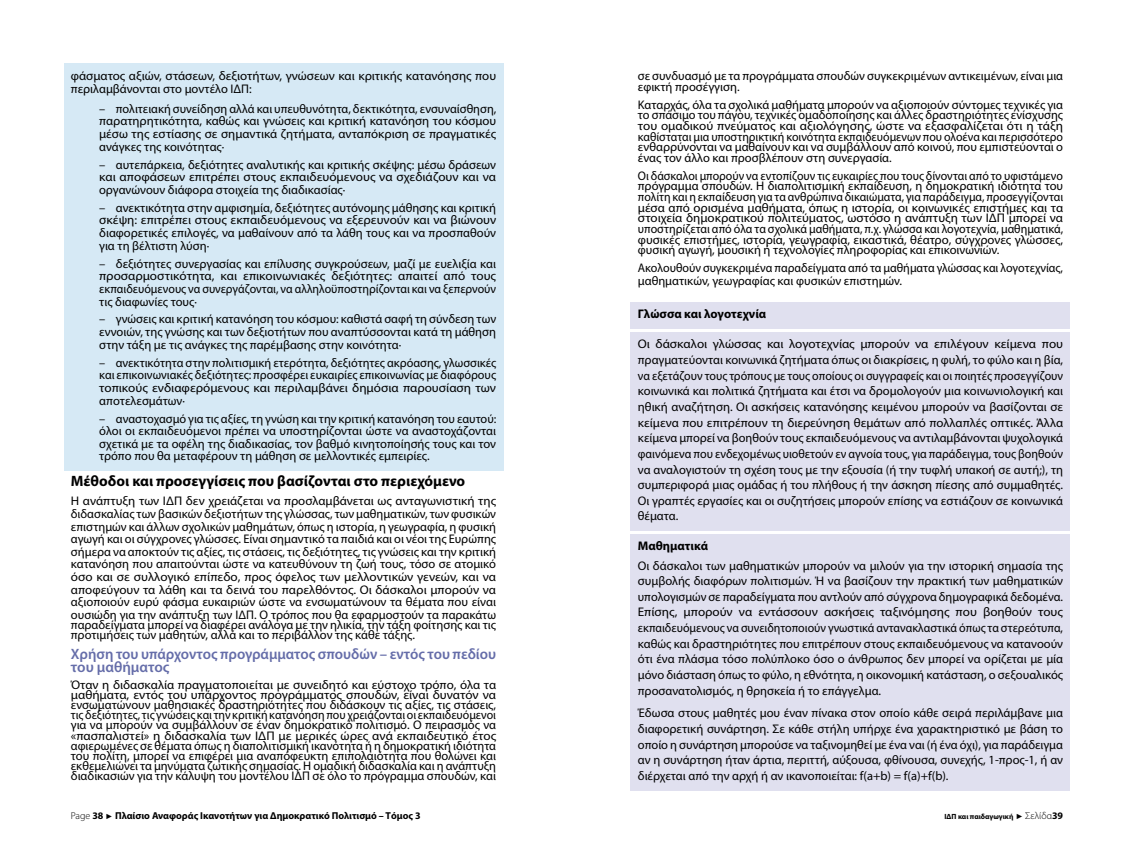
<style>
.page{position:relative;width:1134px;height:851px;background:#fff}
.page>*{position:absolute;margin:0;border:0;box-sizing:border-box;transform-origin:0 0}
.t1{font:600 15px/12.6px "Myriad Pro";color:#656da9}
.t2{font:700 15px "Myriad Pro";color:#000}
.t3{font:12.5px/12.6px "Myriad Pro";color:#000;text-align:justify}
.t4{font:12.5px/15.6px "Myriad Pro";color:#000;text-align:justify;scale:1.05 1}
.t5{font:12.5px/10.6px "Myriad Pro";color:#000;text-align:justify;scale:.95 1}
.t6{font:12.5px/13.1px "Myriad Pro";color:#000;scale:.96 1}
.t7{font:700 12.5px "Myriad Pro";color:#000}
.t8{font:700 10px "Myriad Pro";color:#000}
.t9{font:700 7.5px "Myriad Pro";color:#000}
.s1{font-weight:300}
.s2{font-family:"Arial";font-weight:400;font-size:7.5px}
.s3{font-family:"Arial";font-weight:400}
.s4{font-weight:300;font-size:10px}
.s5{font-size:10px}
</style>
<div class="page">
<div style="left:64px;top:64px;width:439px;height:39px;background:#d6e9f5"></div>
<div style="left:64px;top:96px;width:439px;height:65px;background:#d6e9f5"></div>
<div style="left:64px;top:152px;width:439px;height:52px;background:#d6e9f5"></div>
<div style="left:64px;top:195px;width:439px;height:65px;background:#d6e9f5"></div>
<div style="left:64px;top:251px;width:439px;height:65px;background:#d6e9f5"></div>
<div style="left:64px;top:307px;width:439px;height:52px;background:#d6e9f5"></div>
<div style="left:64px;top:350px;width:439px;height:65px;background:#d6e9f5"></div>
<div style="left:64px;top:406px;width:439px;height:64px;background:#d6e9f5"></div>
<div style="left:631px;top:302px;width:439px;height:26px;background:#e0e0ef"></div>
<div style="left:631px;top:332px;width:439px;height:198px;background:#e0e0ef"></div>
<div style="left:631px;top:533px;width:439px;height:27px;background:#e0e0ef"></div>
<div style="left:631px;top:553px;width:439px;height:151px;background:#e0e0ef"></div>
<div style="left:631px;top:701px;width:439px;height:89px;background:#e0e0ef"></div>
<p class="t3" style="left:71px;top:70px;width:427px">φάσματος αξιών, στάσεων, δεξιοτήτων, γνώσεων και κριτικής κατανόησης που περιλαμβάνονται στο μοντέλο ΙΔΠ:</p>
<p class="t3" style="left:99px;top:102px;width:399px">– πολιτειακή συνείδηση αλλά και υπευθυνότητα, δεκτικότητα, ενσυναίσθηση, παρατηρητικότητα, καθώς και γνώσεις και κριτική κατανόηση του κόσμου μέσω της εστίασης σε σημαντικά ζητήματα, ανταπόκριση σε πραγματικές ανάγκες της κοινότητας·</p>
<p class="t3" style="left:99px;top:158px;width:398px">– αυτεπάρκεια, δεξιότητες αναλυτικής και κριτικής σκέψης: μέσω δράσεων και αποφάσεων επιτρέπει στους εκπαιδευόμενους να σχεδιάζουν και να οργανώνουν διάφορα στοιχεία της διαδικασίας·</p>
<p class="t3" style="left:99px;top:201px;width:398px">– ανεκτικότητα στην αμφισημία, δεξιότητες αυτόνομης μάθησης και κριτική σκέψη: επιτρέπει στους εκπαιδευόμενους να εξερευνούν και να βιώνουν διαφορετικές επιλογές, να μαθαίνουν από τα λάθη τους και να προσπαθούν για τη βέλτιστη λύση·</p>
<p class="t3" style="left:99px;top:257px;width:398px">– δεξιότητες συνεργασίας και επίλυσης συγκρούσεων, μαζί με ευελιξία και προσαρμοστικότητα, και επικοινωνιακές δεξιότητες: απαιτεί από τους εκπαιδευόμενους να συνεργάζονται, να αλληλοϋποστηρίζονται και να ξεπερνούν τις διαφωνίες τους·</p>
<p class="t3" style="left:99px;top:313px;width:398px">– γνώσεις και κριτική κατανόηση του κόσμου: καθιστά σαφή τη σύνδεση των εννοιών, της γνώσης και των δεξιοτήτων που αναπτύσσονται κατά τη μάθηση στην τάξη με τις ανάγκες της παρέμβασης στην κοινότητα·</p>
<p class="t3" style="left:99px;top:356px;width:399px">– ανεκτικότητα στην πολιτισμική ετερότητα, δεξιότητες ακρόασης, γλωσσικές και επικοινωνιακές δεξιότητες: προσφέρει ευκαιρίες επικοινωνίας με διαφόρους τοπικούς ενδιαφερόμενους και περιλαμβάνει δημόσια παρουσίαση των αποτελεσμάτων·</p>
<p class="t3" style="left:99px;top:412px;width:399px">– αναστοχασμό για τις αξίες, τη γνώση και την κριτική κατανόηση του εαυτού: όλοι οι εκπαιδευόμενοι πρέπει να υποστηρίζονται ώστε να αναστοχάζονται σχετικά με τα οφέλη της διαδικασίας, τον βαθμό κινητοποίησής τους και τον τρόπο που θα μεταφέρουν τη μάθηση σε μελλοντικές εμπειρίες.</p>
<p class="t2" style="left:71px;top:470px;width:396px">Μέθοδοι και προσεγγίσεις που βασίζονται στο περιεχόμενο</p>
<p class="t3" style="left:71px;top:494px;width:427px">Η ανάπτυξη των ΙΔΠ δεν χρειάζεται να προσλαμβάνεται ως ανταγωνιστική της διδασκαλίας των βασικών δεξιοτήτων της γλώσσας, των μαθηματικών, των φυσικών επιστημών και άλλων σχολικών μαθημάτων, όπως η ιστορία, η γεωγραφία, η φυσική αγωγή και οι σύγχρονες γλώσσες. Είναι σημαντικό τα παιδιά και οι νέοι της Ευρώπης σήμερα να αποκτούν τις αξίες, τις στάσεις, τις δεξιότητες, τις γνώσεις και την κριτική κατανόηση που απαιτούνται ώστε να κατευθύνουν τη ζωή τους, τόσο σε ατομικό όσο και σε συλλογικό επίπεδο, προς όφελος των μελλοντικών γενεών, και να αποφεύγουν τα λάθη και τα δεινά του παρελθόντος. Οι δάσκαλοι μπορούν να αξιοποιούν ευρύ φάσμα ευκαιριών ώστε να ενσωματώνουν τα θέματα που είναι ουσιώδη για την ανάπτυξη των ΙΔΠ. Ο τρόπος που θα εφαρμοστούν τα παρακάτω</p>
<p class="t3" style="left:71px;top:619px;width:427px;line-height:10.1px">παραδείγματα μπορεί να διαφέρει ανάλογα με την ηλικία, την τάξη φοίτησης και τις προτιμήσεις των μαθητών, αλλά και το περιβάλλον της κάθε τάξης.</p>
<p class="t1" style="left:71px;top:647px;width:427px">Χρήση του υπάρχοντος προγράμματος σπουδών – εντός του πεδίου του μαθήματος</p>
<p class="t3" style="left:71px;top:679px;width:427px;line-height:10.1px">Όταν η διδασκαλία πραγματοποιείται με συνειδητό και εύστοχο τρόπο, όλα τα μαθήματα, εντός του υπάρχοντος προγράμματος σπουδών, είναι δυνατόν να ενσωματώνουν μαθησιακές δραστηριότητες που διδάσκουν τις αξίες, τις στάσεις, τις δεξιότητες, τις γνώσεις και την κριτική κατανόηση που χρειάζονται οι εκπαιδευόμενοι για να μπορούν να συμβάλλουν σε έναν δημοκρατικό πολιτισμό. Ο πειρασμός να «πασπαλιστεί» η διδασκαλία των ΙΔΠ με μερικές ώρες ανά εκπαιδευτικό έτος αφιερωμένες σε θέματα όπως η διαπολιτισμική ικανότητα ή η δημοκρατική ιδιότητα του πολίτη, μπορεί να επιφέρει μια αναπόφευκτη επιπολαιότητα που θολώνει και εκθεμελιώνει τα μηνύματα ζωτικής σημασίας. Η ομαδική διδασκαλία και η ανάπτυξη διαδικασιών για την κάλυψη του μοντέλου ΙΔΠ σε όλο το πρόγραμμα σπουδών, και</p>
<p class="t3" style="left:638px;top:71px;width:427px;line-height:10.6px">σε συνδυασμό με τα προγράμματα σπουδών συγκεκριμένων αντικειμένων, είναι μια εφικτή προσέγγιση.</p>
<p class="t3" style="left:638px;top:99px;width:427px;line-height:10.6px">Καταρχάς, όλα τα σχολικά μαθήματα μπορούν να αξιοποιούν σύντομες τεχνικές για το σπάσιμο του πάγου, τεχνικές ομαδοποίησης και άλλες δραστηριότητες ενίσχυσης του ομαδικού πνεύματος και αξιολόγησης, ώστε να εξασφαλίζεται ότι η τάξη καθίσταται μια υποστηρικτική κοινότητα εκπαιδευόμενων που ολοένα και περισσότερο ενθαρρύνονται να μαθαίνουν και να συμβάλλουν από κοινού, που εμπιστεύονται ο ένας τον άλλο και προσβλέπουν στη συνεργασία.</p>
<p class="t5" style="left:638px;top:170px;width:449px">Οι δάσκαλοι μπορούν να εντοπίζουν τις ευκαιρίες που τους δίνονται από το υφιστάμενο πρόγραμμα σπουδών. Η διαπολιτισμική εκπαίδευση, η δημοκρατική ιδιότητα του πολίτη και η εκπαίδευση για τα ανθρώπινα δικαιώματα, για παράδειγμα, προσεγγίζονται μέσα από ορισμένα μαθήματα, όπως η ιστορία, οι κοινωνικές επιστήμες και τα στοιχεία δημοκρατικού πολιτεύματος, ωστόσο η ανάπτυξη των ΙΔΠ μπορεί να υποστηρίζεται από όλα τα σχολικά μαθήματα, π.χ. γλώσσα και λογοτεχνία, μαθηματικά, φυσικές επιστήμες, ιστορία, γεωγραφία, εικαστικά, θέατρο, σύγχρονες γλώσσες, φυσική αγωγή, μουσική ή τεχνολογίες πληροφορίας και επικοινωνιών.</p>
<p class="t6" style="left:638px;top:261px;width:444px">Ακολουθούν συγκεκριμένα παραδείγματα από τα μαθήματα γλώσσας και λογοτεχνίας, μαθηματικών, γεωγραφίας και φυσικών επιστημών.</p>
<p class="t7" style="left:638px;top:306px;width:130px">Γλώσσα και λογοτεχνία</p>
<p class="t4" style="left:638px;top:336px;width:407px">Οι δάσκαλοι γλώσσας και λογοτεχνίας μπορούν να επιλέγουν κείμενα που πραγματεύονται κοινωνικά ζητήματα όπως οι διακρίσεις, η φυλή, το φύλο και η βία, να εξετάζουν τους τρόπους με τους οποίους οι συγγραφείς και οι ποιητές προσεγγίζουν κοινωνικά και πολιτικά ζητήματα και έτσι να δρομολογούν μια κοινωνιολογική και ηθική αναζήτηση. Οι ασκήσεις κατανόησης κειμένου μπορούν να βασίζονται σε κείμενα που επιτρέπουν τη διερεύνηση θεμάτων από πολλαπλές οπτικές. Άλλα κείμενα μπορεί να βοηθούν τους εκπαιδευόμενους να αντιλαμβάνονται ψυχολογικά φαινόμενα που ενδεχομένως υιοθετούν εν αγνοία τους, για παράδειγμα, τους βοηθούν να αναλογιστούν τη σχέση τους με την εξουσία (ή την τυφλή υπακοή σε αυτή;), τη συμπεριφορά μιας ομάδας ή του πλήθους ή την άσκηση πίεσης από συμμαθητές.<br>Οι γραπτές εργασίες και οι συζητήσεις μπορούν επίσης να εστιάζουν σε κοινωνικά θέματα.</p>
<p class="t7" style="left:638px;top:538px;width:72px">Μαθηματικά</p>
<p class="t3" style="left:638px;top:557px;width:427px;line-height:15.6px">Οι δάσκαλοι των μαθηματικών μπορούν να μιλούν για την ιστορική σημασία της συμβολής διαφόρων πολιτισμών. Ή να βασίζουν την πρακτική των μαθηματικών υπολογισμών σε παραδείγματα που αντλούν από σύγχρονα δημογραφικά δεδομένα.<br>Επίσης, μπορούν να εντάσσουν ασκήσεις ταξινόμησης που βοηθούν τους εκπαιδευόμενους να συνειδητοποιούν γνωστικά αντανακλαστικά όπως τα στερεότυπα, καθώς και δραστηριότητες που επιτρέπουν στους εκπαιδευόμενους να κατανοούν ότι ένα πλάσμα τόσο πολύπλοκο όσο ο άνθρωπος δεν μπορεί να ορίζεται με μία μόνο διάσταση όπως το φύλο, η εθνότητα, η οικονομική κατάσταση, ο σεξουαλικός προσανατολισμός, η θρησκεία ή το επάγγελμα.</p>
<p class="t3" style="left:638px;top:705px;width:427px;line-height:15.6px">Έδωσα στους μαθητές μου έναν πίνακα στον οποίο κάθε σειρά περιλάμβανε μια διαφορετική συνάρτηση. Σε κάθε στήλη υπήρχε ένα χαρακτηριστικό με βάση το οποίο η συνάρτηση μπορούσε να ταξινομηθεί με ένα ναι (ή ένα όχι), για παράδειγμα αν η συνάρτηση ήταν άρτια, περιττή, αύξουσα, φθίνουσα, συνεχής, 1-προς-1, ή αν διέρχεται από την αρχή ή αν ικανοποιείται: f(a+b) = f(a)+f(b).</p>
<p class="t8" style="left:71px;top:809px;width:351px"><span class="s1">Page</span> 38 <span class="s2">►</span> Πλαίσιο Αναφοράς Ικανοτήτων για Δημοκρατικό Πολιτισμό – Τόμος 3</p>
<p class="t9" style="left:944px;top:811px;width:120px">ΙΔΠ και παιδαγωγική <span class="s3">►</span> <span class="s4">Σελίδα</span><span class="s5">39</span></p>
</div>
